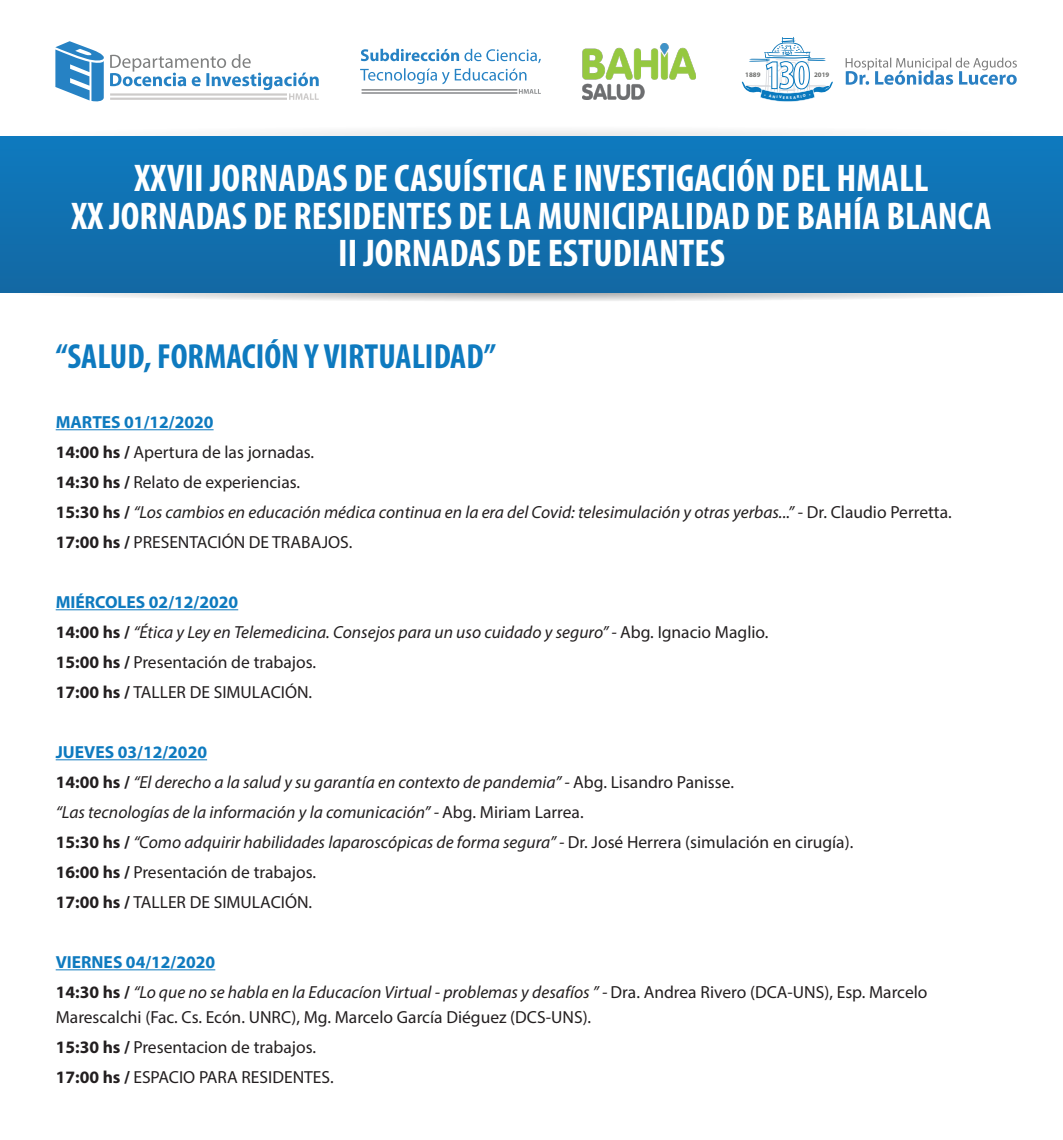
<style>
.page{position:relative;width:1063px;height:1140px;background:#fff}
.page>*{position:absolute;margin:0;border:0;box-sizing:border-box;transform-origin:0 0}
.t1{font:700 condensed 41px "Myriad Pro";color:#fff}
.t2{font:700 condensed 38.75px/37.5px "Myriad Pro";color:#fff;text-align:center}
.t3{font:700 condensed 35px "Myriad Pro";color:#0e7abf}
.t4{font:17.5px/30px "Myriad Pro";color:#231f20}
.t5{font:italic 17.5px/30px "Myriad Pro";color:#231f20}
.t6{font:700 6.88px "Myriad Pro";color:#717270}
.t7{font:700 4px "Myriad Pro";color:#fff}
.s1{font-weight:700;color:#0e7abf}
.s2{font-weight:700}
.s3{font-style:italic}
.s4{font-weight:700;font-style:normal;color:#0e7abf}
.s5{font-weight:700;font-style:normal}
.s6{font-style:normal}
</style>
<div class="page">
<svg style="left:0;top:283px;width:1062px;height:19px"></svg>
<div style="left:239px;top:130px;width:586px;height:6px;background:#f1f1f1"></div>
<div style="left:0;top:136px;width:1062px;height:156px;background:linear-gradient(to right,#1171b1,#1171b1)"></div>
<hr style="left:56px;top:429px;width:158px;height:1px;background:#0e7abf">
<hr style="left:56px;top:609px;width:182px;height:1px;background:#0e7abf">
<hr style="left:56px;top:759px;width:151px;height:1px;background:#0e7abf">
<hr style="left:56px;top:969px;width:159px;height:1px;background:#0e7abf">
<svg style="left:360px;top:49px;width:181px;height:45px"></svg>
<svg style="left:55px;top:41px;width:264px;height:61px"></svg>
<svg style="left:845px;top:58px;width:171px;height:27px"></svg>
<img style="left:582px;top:43px;width:114px;height:56px">
<svg style="left:741px;top:37px;width:92px;height:65px"></svg>
<h1 class="t1" style="left:764px;top:49px;width:47px">130</h1>
<p class="t6" style="left:745px;top:70px;width:17px">1889</p>
<p class="t6" style="left:814px;top:70px;width:17px">2019</p>
<p class="t7" style="left:786px;top:95px;width:4px">R</p>
<h2 class="t2" style="left:72px;top:159px;width:921px">XXVII JORNADAS DE CASUÍSTICA E INVESTIGACIÓN DEL HMALL<br>XX JORNADAS DE RESIDENTES DE LA MUNICIPALIDAD DE BAHÍA BLANCA<br>II JORNADAS DE ESTUDIANTES</h2>
<h3 class="t3" style="left:56px;top:334px;width:441px">“SALUD, FORMACIÓN Y VIRTUALIDAD”</h3>
<p class="t4" style="left:56px;top:407px;width:897px"><span class="s1">MARTES 01/12/2020<br></span><span class="s2">14:00 hs /</span> Apertura de las jornadas.<br><span class="s2">14:30 hs /</span> Relato de experiencias.<br><span class="s2">15:30 hs /</span> <span class="s3">“Los cambios en educación médica continua en la era del Covid: telesimulación y otras yerbas...”</span> - Dr. Claudio Perretta.<br><span class="s2">17:00 hs /</span> PRESENTACIÓN DE TRABAJOS.</p>
<p class="t4" style="left:56px;top:587px;width:714px"><span class="s1">MIÉRCOLES 02/12/2020<br></span><span class="s2">14:00 hs /</span> <span class="s3">“Ética y Ley en Telemedicina. Consejos para un uso cuidado y seguro” -</span> Abg. Ignacio Maglio.<br><span class="s2">15:00 hs /</span> Presentación de trabajos.<br><span class="s2">17:00 hs /</span> TALLER DE SIMULACIÓN.</p>
<p class="t5" style="left:56px;top:737px;width:799px"><span class="s4">JUEVES 03/12/2020<br></span><span class="s5">14:00 hs /</span> “El derecho a la salud y su garantía en contexto de pandemia” - <span class="s6">Abg. Lisandro Panisse.<br></span>“Las tecnologías de la información y la comunicación” - <span class="s6">Abg. Miriam Larrea.<br></span><span class="s5">15:30 hs /</span> “Como adquirir habilidades laparoscópicas de forma segura” - <span class="s6">Dr. José Herrera (simulación en cirugía).<br></span><span class="s5">16:00 hs /</span> <span class="s6">Presentación de trabajos.<br></span><span class="s5">17:00 hs /</span> <span class="s6">TALLER DE SIMULACIÓN.</span></p>
<p class="t5" style="left:56px;top:947px;width:873px"><span class="s4">VIERNES 04/12/2020<br></span><span class="s5">14:30 hs /</span> “Lo que no se habla en la Educacíon Virtual - problemas y desafíos ” - <span class="s6">Dra. Andrea Rivero (DCA-UNS), Esp. Marcelo</span></p>
<p class="t4" style="left:56px;top:1002px;width:537px">Marescalchi (Fac. Cs. Ecón. UNRC), Mg. Marcelo García Diéguez (DCS-UNS).<br><span class="s2">15:30 hs /</span> Presentacion de trabajos.<br><span class="s2">17:00 hs /</span> ESPACIO PARA RESIDENTES.</p>
</div>
